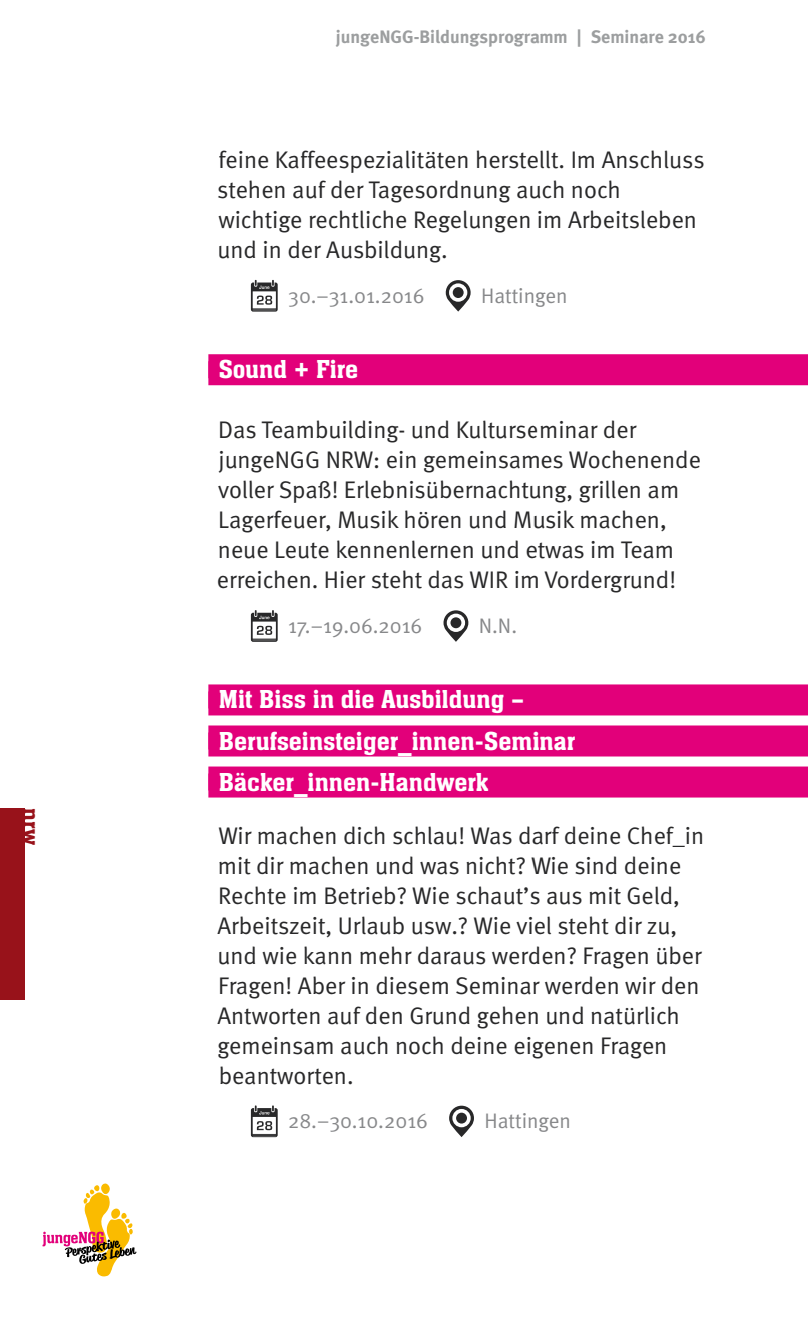
<style>
.page{position:relative;width:808px;height:1319px;background:#fff}
.page>*{position:absolute;margin:0;border:0;box-sizing:border-box;transform-origin:0 0}
.t1{font:500 27px/41.1px "Neue Aachen Pro";color:#fff}
.t2{font:24px/30px "Meta Normal";color:#282829}
.t3{font:500 24px "Neue Aachen Pro";color:#98121a}
.t4{font:21px "Meta Normal";color:#87888a}
.t5{font:18px "Meta Bold CE";color:#9c9e9f}
</style>
<div class="page">
<div style="left:0;top:808px;width:25px;height:191px;background:#98121a"></div>
<svg style="left:43px;top:1183px;width:93px;height:93px"></svg>
<div style="left:208px;top:354px;width:600px;height:24px;background:#e2007a"></div>
<div style="left:208px;top:361px;width:600px;height:24px;background:#e2007a"></div>
<div style="left:208px;top:684px;width:600px;height:24px;background:#e2007a"></div>
<div style="left:208px;top:691px;width:600px;height:24px;background:#e2007a"></div>
<div style="left:208px;top:725px;width:600px;height:24px;background:#e2007a"></div>
<div style="left:208px;top:732px;width:600px;height:24px;background:#e2007a"></div>
<div style="left:208px;top:766px;width:600px;height:24px;background:#e2007a"></div>
<div style="left:208px;top:773px;width:600px;height:24px;background:#e2007a"></div>
<svg style="left:251px;top:280px;width:27px;height:31px"></svg>
<svg style="left:446px;top:280px;width:25px;height:31px"></svg>
<svg style="left:251px;top:610px;width:27px;height:31px"></svg>
<svg style="left:443px;top:610px;width:25px;height:31px"></svg>
<svg style="left:251px;top:1105px;width:27px;height:31px"></svg>
<svg style="left:449px;top:1105px;width:25px;height:31px"></svg>
<p class="t3" style="left:44px;top:808px;width:38px;rotate:90deg">nrw</p>
<p class="t5" style="left:336px;top:25px;width:371px">jungeNGG-Bildungsprogramm | Seminare 2016</p>
<p class="t2" style="left:217px;top:144px;width:489px">feine Kaffeespezialitäten herstellt. Im Anschluss stehen auf der Tagesordnung auch noch wichtige rechtliche Regelungen im Arbeitsleben und in der Ausbildung.</p>
<p class="t4" style="left:288px;top:283px;width:138px">30.–31.01.2016</p>
<p class="t4" style="left:481px;top:283px;width:88px">Hattingen</p>
<p class="t1" style="left:218px;top:349px;width:141px">Sound + Fire</p>
<p class="t2" style="left:217px;top:414px;width:485px">Das Teambuilding- und Kulturseminar der jungeNGG NRW: ein gemeinsames Wochenende voller Spaß! Erlebnisübernachtung, grillen am Lagerfeuer, Musik hören und Musik machen, neue Leute kennenlernen und etwas im Team erreichen. Hier steht das WIR im Vordergrund!</p>
<p class="t4" style="left:288px;top:613px;width:136px">17.–19.06.2016</p>
<p class="t4" style="left:479px;top:613px;width:40px">N.N.</p>
<p class="t1" style="left:219px;top:679px;width:358px">Mit Biss in die Ausbildung –<br>Berufseinsteiger_innen-Seminar<br>Bäcker_innen-Handwerk</p>
<p class="t2" style="left:217px;top:819px;width:488px">Wir machen dich schlau! Was darf deine Chef_in mit dir machen und was nicht? Wie sind deine Rechte im Betrieb? Wie schaut’s aus mit Geld, Arbeitszeit, Urlaub usw.? Wie viel steht dir zu, und wie kann mehr daraus werden? Fragen über Fragen! Aber in diesem Seminar werden wir den Antworten auf den Grund gehen und natürlich gemeinsam auch noch deine eigenen Fragen beantworten.</p>
<p class="t4" style="left:288px;top:1108px;width:141px">28.–30.10.2016</p>
<p class="t4" style="left:484px;top:1108px;width:88px">Hattingen</p>
</div>
